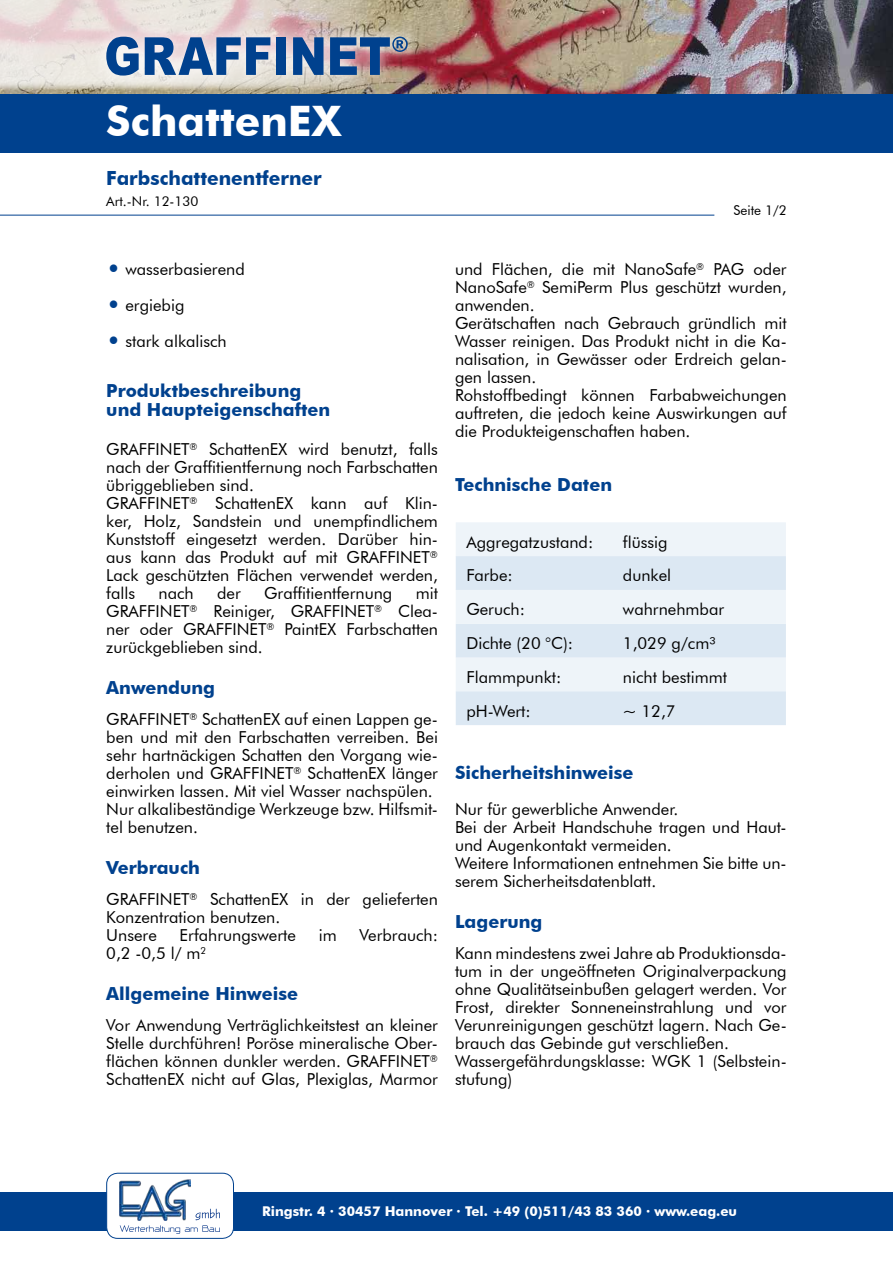
<style>
.page{position:relative;width:893px;height:1263px;background:#fff}
.page>*{position:absolute;margin:0;border:0;box-sizing:border-box;transform-origin:0 0}
.t1{font:700 42px "Futura BT";color:#fff}
.t2{font:700 19.5px "Futura BT";color:#00418e}
.t3{font:700 18px/19.5px "Futura BT";color:#00418e}
.t4{font:16.5px/18px "Futura BT";color:#000}
.t5{font:700 13.5px "Futura BT";color:#fff}
.t6{font:13.5px "Futura BT";color:#000}
.s1{font-size:25.5px;color:#00418e}
</style>
<div class="page">
<div style="left:456px;top:522px;width:330px;height:169px;background:#eef4f9"></div>
<svg style="left:456px;top:556px;width:330px;height:101px;background:#e2ecf5"></svg>
<div style="left:456px;top:691px;width:330px;height:34px;background:#dce8f3"></div>
<div style="left:0;top:89px;width:893px;height:64px;background:#00418e"></div>
<div style="left:0;top:1192px;width:893px;height:39px;background:#00418e"></div>
<img style="left:0;top:0;width:893px;height:93px">
<svg style="left:0;top:0;width:374px;height:89px;background:#e3d8d3"></svg>
<div style="left:107px;top:1173px;width:126px;height:65px;background:#fff;border-radius:11px"></div>
<svg style="left:120px;top:1209px;width:100px;height:25px"></svg>
<img style="left:120px;top:1180px;width:71px;height:40px">
<div style="left:106px;top:1173px;width:128px;height:66px;border:1px solid #00418e;border-radius:11px"></div>
<hr style="left:0;top:215px;width:714px;height:1px;background:#00418e">
<div style="left:91px;top:21px;width:332px;height:70px;background:#fff;opacity:.75"></div>
<svg style="left:106px;top:37px;width:33px;height:39px"></svg>
<svg style="left:145px;top:37px;width:125px;height:38px;background:#6586b1"></svg>
<div style="left:276px;top:37px;width:10px;height:38px;background:#00418e"></div>
<svg style="left:293px;top:37px;width:30px;height:38px"></svg>
<svg style="left:330px;top:37px;width:78px;height:38px;background:#64698d"></svg>
<h1 class="t1" style="left:106px;top:96px;width:237px">SchattenEX</h1>
<p class="t2" style="left:106px;top:166px;width:217px">Farbschattenentferner</p>
<p class="t6" style="left:106px;top:193px;width:94px">Art.-Nr. 12-130</p>
<p class="t6" style="left:733px;top:202px;width:55px">Seite 1/2</p>
<p class="t4" style="left:106px;top:260px;width:140px"><span class="s1">•</span> wasserbasierend</p>
<p class="t4" style="left:106px;top:296px;width:80px"><span class="s1">•</span> ergiebig</p>
<p class="t4" style="left:106px;top:332px;width:122px"><span class="s1">•</span> stark alkalisch</p>
<p class="t3" style="left:106px;top:380px;width:225px">Produktbeschreibung und Haupteigenschaften</p>
<p class="t4" style="left:106px;top:440px;width:333px">GRAFFINET<sup>®</sup> SchattenEX wird benutzt, falls nach der Graffitientfernung noch Farbschatten übriggeblieben sind.<br>GRAFFINET<sup>®</sup> SchattenEX kann auf Klin&shy;ker, Holz, Sandstein und unempfindlichem Kunststoff eingesetzt werden. Darüber hin&shy;aus kann das Produkt auf mit GRAFFINET<sup>® </sup>Lack geschützten Flächen verwendet werden, falls</p>
<p class="t4" style="left:159px;top:584px;width:37px">nach</p>
<p class="t4" style="left:217px;top:584px;width:25px">der</p>
<p class="t4" style="left:264px;top:584px;width:130px">Graffitientfernung</p>
<p class="t4" style="left:106px;top:584px;width:333px;text-align:justify;text-indent:309px">mit GRAFFINET<sup>®</sup> Reiniger, GRAFFINET<sup>®</sup> Clea&shy;ner oder GRAFFINET<sup>®</sup> PaintEX Farbschatten zurückgeblieben sind.</p>
<p class="t3" style="left:106px;top:678px;width:110px">Anwendung</p>
<p class="t4" style="left:106px;top:710px;width:333px">GRAFFINET<sup>®</sup> SchattenEX auf einen Lappen ge&shy;ben und mit den Farbschatten verreiben. Bei sehr hartnäckigen Schatten den Vorgang wie&shy;derholen und GRAFFINET<sup>®</sup> SchattenEX länger einwirken lassen. Mit viel Wasser nachspülen.<br>Nur alkalibeständige Werkzeuge bzw. Hilfsmit&shy;tel benutzen.</p>
<p class="t3" style="left:106px;top:858px;width:95px">Verbrauch</p>
<p class="t4" style="left:106px;top:890px;width:333px">GRAFFINET<sup>®</sup> SchattenEX in der gelieferten<br>Konzentration benutzen.<br>Unsere</p>
<p class="t4" style="left:180px;top:926px;width:118px">Erfahrungswerte</p>
<p class="t4" style="left:319px;top:926px;width:19px">im</p>
<p class="t4" style="left:360px;top:926px;width:80px">Verbrauch:</p>
<p class="t4" style="left:106px;top:944px;width:101px">0,2 -0,5 l/ m<sup>2</sup></p>
<p class="t3" style="left:106px;top:984px;width:193px">Allgemeine Hinweise</p>
<p class="t4" style="left:106px;top:1016px;width:333px;text-align:justify">Vor Anwendung Verträglichkeitstest an kleiner Stelle durchführen! Poröse mineralische Ober&shy;flächen können dunkler werden. GRAFFINET<sup>® </sup>SchattenEX nicht auf Glas, Plexiglas, Marmor</p>
<p class="t4" style="left:455px;top:260px;width:333px">und Flächen, die mit NanoSafe<sup>®</sup> PAG oder NanoSafe<sup>®</sup> SemiPerm Plus geschützt wurden, anwenden.<br>Gerätschaften nach Gebrauch gründlich mit Wasser reinigen. Das Produkt nicht in die Ka&shy;nalisation, in Gewässer oder Erdreich gelan&shy;gen lassen.<br>Rohstoffbedingt können Farbabweichungen auftreten, die jedoch keine Auswirkungen auf die Produkteigenschaften haben.</p>
<p class="t3" style="left:455px;top:474px;width:159px">Technische Daten</p>
<p class="t4" style="left:466px;top:533px;width:128px">Aggregatzustand:</p>
<p class="t4" style="left:623px;top:533px;width:46px">flüssig</p>
<p class="t4" style="left:466px;top:566px;width:48px">Farbe:</p>
<p class="t4" style="left:623px;top:566px;width:50px">dunkel</p>
<p class="t4" style="left:466px;top:600px;width:60px">Geruch:</p>
<p class="t4" style="left:623px;top:600px;width:103px">wahrnehmbar</p>
<p class="t4" style="left:466px;top:634px;width:108px">Dichte (20 °C):</p>
<p class="t4" style="left:623px;top:634px;width:94px">1,029 g/cm³</p>
<p class="t4" style="left:466px;top:668px;width:97px">Flammpunkt:</p>
<p class="t4" style="left:623px;top:668px;width:106px">nicht bestimmt</p>
<p class="t4" style="left:466px;top:702px;width:66px">pH-Wert:</p>
<p class="t4" style="left:623px;top:702px;width:54px">~ 12,7</p>
<p class="t3" style="left:455px;top:762px;width:180px">Sicherheitshinweise</p>
<p class="t4" style="left:455px;top:800px;width:333px">Nur für gewerbliche Anwender.<br>Bei der Arbeit Handschuhe tragen und Haut&shy;und Augenkontakt vermeiden.<br>Weitere Informationen entnehmen Sie bitte un&shy;serem Sicherheitsdatenblatt.</p>
<p class="t3" style="left:455px;top:912px;width:89px">Lagerung</p>
<p class="t4" style="left:455px;top:944px;width:333px">Kann mindestens zwei Jahre ab Produktionsda&shy;tum in der ungeöffneten Originalverpackung ohne Qualitätseinbußen gelagert werden. Vor Frost, direkter Sonneneinstrahlung und vor Verunreinigungen geschützt lagern. Nach Ge&shy;brauch das Gebinde gut verschließen.<br>Wassergefährdungsklasse: WGK 1 (Selbstein&shy;stufung)</p>
<p class="t5" style="left:262px;top:1203px;width:476px">Ringstr. 4 · 30457 Hannover · Tel. +49 (0)511/43 83 360 · www.eag.eu</p>
</div>
